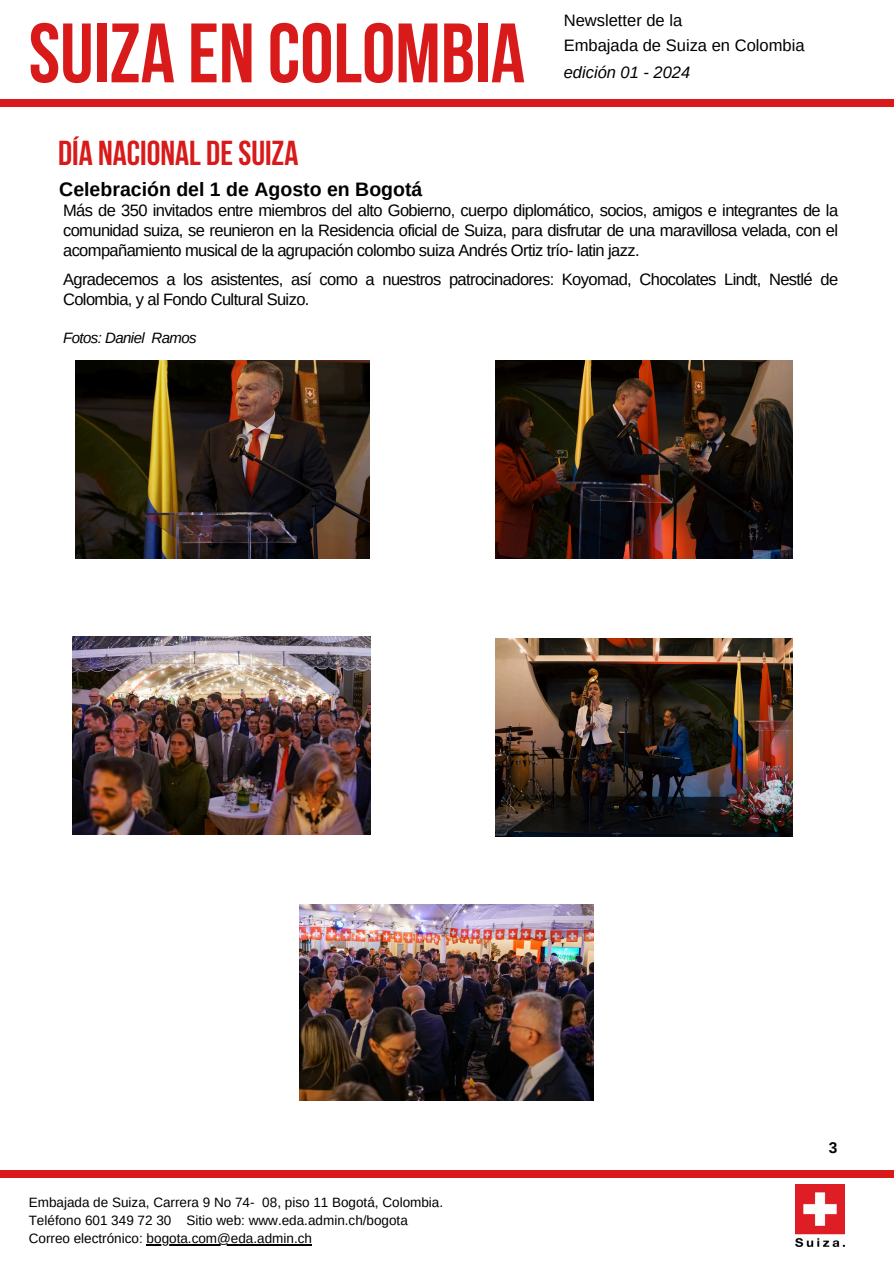
<style>
.page{position:relative;width:894px;height:1264px;background:#fff}
.page>*{position:absolute;margin:0;border:0;box-sizing:border-box;transform-origin:0 0}
.t1{font:700 84px "Bebas Neue";color:#d81a1a}
.t2{font:700 34.5px "Bebas Neue";color:#d81a1a}
.t3{font:700 19.5px "Arimo";color:#000}
.t4{font:16.5px/20px "Arimo";letter-spacing:-.035em;color:#000;text-align:justify}
.t5{font:16.5px/24.8px "Arimo";color:#000}
.t6{font:italic 16.5px "Arimo";color:#000}
.t7{font:700 15.45px "Arimo";color:#000}
.t8{font:italic 15px "Arimo";letter-spacing:-.035em;color:#000}
.t9{font:13.5px "Arimo";color:#000}
</style>
<div class="page">
<div style="left:0;top:99px;width:893px;height:8px;background:#d81a1a"></div>
<img style="left:795px;top:1184px;width:49px;height:62px">
<div style="left:0;top:1169px;width:893px;height:8px;background:#d81a1a"></div>
<hr style="left:147px;top:1244px;width:165px;height:1px;background:#000">
<img style="left:495px;top:638px;width:297px;height:198px">
<img style="left:495px;top:360px;width:297px;height:198px">
<img style="left:73px;top:637px;width:297px;height:198px">
<img style="left:75px;top:360px;width:294px;height:198px">
<img style="left:300px;top:904px;width:293px;height:196px">
<p class="t1" style="left:29px;top:19px;width:497px">SUIZA EN COLOMBIA</p>
<p class="t5" style="left:563px;top:8px;width:242px">Newsletter de la<br>Embajada de Suiza en Colombia</p>
<p class="t6" style="left:563px;top:63px;width:128px">edición 01 - 2024</p>
<p class="t2" style="left:58px;top:139px;width:242px">DÍA NACIONAL DESUIZA</p>
<p class="t3" style="left:59px;top:178px;width:364px">Celebración del 1 de Agosto en Bogotá</p>
<p class="t4" style="left:63px;top:200px;width:776px">Más de 350 invitados entre miembros del alto Gobierno, cuerpo diplomático, socios, amigos e integrantes de la comunidad suiza, se reunieron en la Residencia oficial de Suiza, para disfrutar de una maravillosa velada, con el acompañamiento musical de la agrupación colombo suiza Andrés Ortiz trío- latin jazz.</p>
<p class="t4" style="left:63px;top:269px;width:776px">Agradecemos a los asistentes, así como a nuestros patrocinadores: Koyomad, Chocolates Lindt, Nestlé de<br>Colombia, y al Fondo Cultural Suizo.</p>
<p class="t8" style="left:63px;top:329px;width:135px">Fotos: Daniel Ramos</p>
<h4 class="t9" style="left:29px;top:1194px;width:416px">Embajada de Suiza, Carrera 9 No 74- 08, piso 11 Bogotá, Colombia.</h4>
<h4 class="t9" style="left:29px;top:1212px;width:380px">Teléfono 601 349 72 30 Sitio web: www.eda.admin.ch/bogota</h4>
<p class="t9" style="left:29px;top:1230px;width:285px">Correo electrónico: bogota.com@eda.admin.ch</p>
<p class="t7" style="left:828px;top:1138px;width:10px">3</p>
</div>
